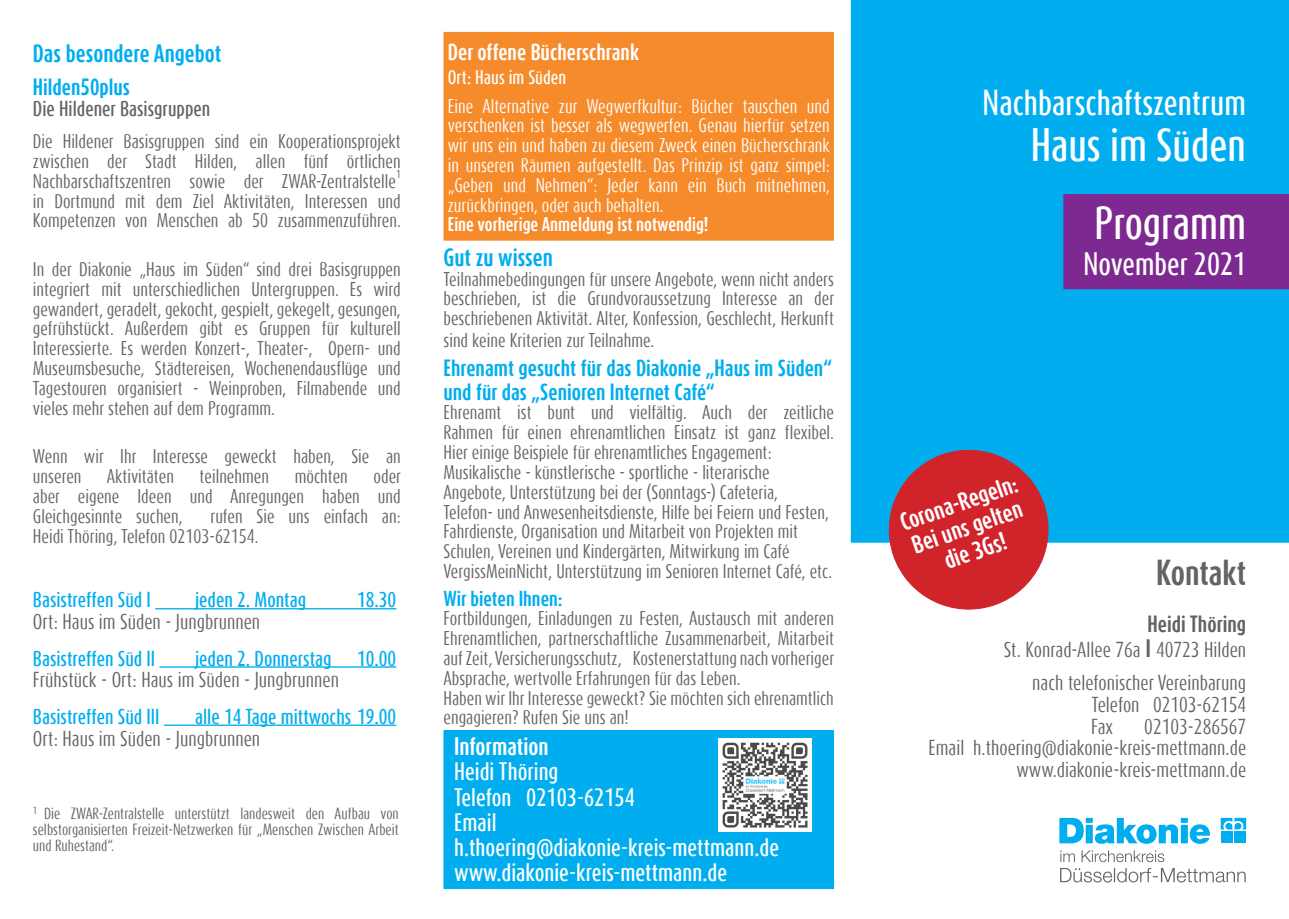
<style>
.page{position:relative;width:1289px;height:919px;background:#fff}
.page>*{position:absolute;margin:0;border:0;box-sizing:border-box;transform-origin:0 0}
.t1{font:500 39px "Dax Compact Offc";color:#fff}
.t2{font:500 30px "Dax Compact Offc";color:#fff}
.t3{font:700 30px "Dax Compact Offc";color:#636366}
.t4{font:500 27px "Dax Compact Offc";color:#fff}
.t5{font:700 21.15px/25.3px "Dax Compact Offc";color:#fff;text-align:center}
.t6{font:500 21px "Dax Compact Offc";color:#fff}
.t7{font:700 21px "Dax Compact Offc";color:#00aeef}
.t8{font:700 21px "Dax Compact Offc";color:#fff}
.t9{font:700 19.5px/23.4px "Dax Compact Offc";color:#00aeef}
.t10{font:700 19.5px "Dax Compact Offc";color:#fff}
.t11{font:700 19.5px "Dax Compact Offc";color:#636366}
.t12{font:18px "Dax Compact Offc";color:#636366}
.t13{font:500 18px "Dax Compact Offc";color:#00aeef}
.t14{font:500 18px "Dax Compact Offc";color:#636366}
.t15{font:700 18px "Dax Compact Offc";color:#00aeef}
.t16{font:16.5px/19.8px "Dax Compact Offc";color:#636366;text-align:justify}
.t17{font:16.5px/19.8px "Dax Compact Offc";color:#fff;text-align:justify}
.t18{font:700 16.5px "Dax Compact Offc";color:#fff}
.t19{font:500 16.5px "Dax Compact Offc";color:#fff}
.t20{font:13.5px/16.2px "Dax Compact Offc";color:#636366;text-align:justify}
.t21{font:9.6px "Dax Compact Offc";color:#636366}
.s1{font-weight:500;font-size:21px}
</style>
<div class="page">
<svg style="left:1060px;top:850px;width:185px;height:32px"></svg>
<svg style="left:1059px;top:817px;width:150px;height:26px"></svg>
<svg style="left:1220px;top:817px;width:26px;height:12px"></svg>
<div style="left:1220px;top:831px;width:12px;height:12px;background:#00aeef"></div>
<div style="left:1234px;top:831px;width:12px;height:12px;background:#00aeef"></div>
<div style="left:850px;top:0;width:438px;height:542px;background:#00aeef"></div>
<div style="left:1063px;top:194px;width:225px;height:95px;background:#7e2991"></div>
<hr style="left:155px;top:608px;width:241px;height:1px;background:#00aeef">
<hr style="left:159px;top:666px;width:237px;height:1px;background:#00aeef">
<hr style="left:164px;top:724px;width:232px;height:1px;background:#00aeef">
<div style="left:443px;top:729px;width:391px;height:160px;background:#00aeef;border:2px solid #00aeef"></div>
<img style="left:719px;top:738px;width:92px;height:93px">
<div style="left:443px;top:32px;width:391px;height:209px;background:#f68b2b;border:2px solid #f68b2b"></div>
<svg style="left:879px;top:440px;width:178px;height:170px;background:#ac5c6e"></svg>
<p class="t7" style="left:33px;top:40px;width:190px">Das besondere Angebot</p>
<p class="t9" style="left:33px;top:75px;width:98px">Hilden50plus</p>
<p class="t14" style="left:33px;top:97px;width:179px">Die Hildener Basisgruppen</p>
<p class="t16" style="left:33px;top:132px;width:369px">Die Hildener Basisgruppen sind ein Kooperationsprojekt zwischen der Stadt Hilden, allen fünf örtlichen Nachbarschaftszentren sowie der ZWAR-Zentralstelle</p>
<p class="t21" style="left:396px;top:167px;width:6px">1</p>
<p class="t16" style="left:33px;top:191px;width:369px">in Dortmund mit dem Ziel Aktivitäten, Interessen und<br>Kompetenzen von Menschen ab 50 zusammenzuführen.</p>
<p class="t16" style="left:33px;top:259px;width:369px">In der Diakonie „Haus im Süden“ sind drei Basisgruppen integriert mit unterschiedlichen Untergruppen. Es wird gewandert, geradelt, gekocht, gespielt, gekegelt, gesungen, gefrühstückt. Außerdem gibt es Gruppen für kulturell Interessierte. Es werden Konzert-, Theater-, Opern- und Museumsbesuche, Städtereisen, Wochenendausflüge und Tagestouren organisiert - Weinproben, Filmabende und vieles mehr stehen auf dem Programm.</p>
<p class="t16" style="left:33px;top:447px;width:369px">Wenn wir Ihr Interesse geweckt haben, Sie an unseren</p>
<p class="t16" style="left:107px;top:466px;width:69px">Aktivitäten</p>
<p class="t16" style="left:200px;top:466px;width:71px">teilnehmen</p>
<p class="t16" style="left:295px;top:466px;width:55px">möchten</p>
<p class="t16" style="left:33px;top:466px;width:369px;text-indent:340px">oder aber eigene Ideen und Anregungen haben und Gleichgesinnte suchen,</p>
<p class="t16" style="left:210px;top:506px;width:192px">rufen Sie uns einfach an:</p>
<p class="t16" style="left:33px;top:526px;width:227px">Heidi Thöring, Telefon 02103-62154.</p>
<p class="t13" style="left:33px;top:588px;width:119px">Basistreffen Süd I</p>
<p class="t13" style="left:195px;top:588px;width:113px">jeden 2. Montag</p>
<p class="t13" style="left:357px;top:588px;width:41px">18.30</p>
<p class="t12" style="left:33px;top:609px;width:229px">Ort: Haus im Süden - Jungbrunnen</p>
<p class="t13" style="left:33px;top:646px;width:124px">Basistreffen Süd II</p>
<p class="t13" style="left:195px;top:646px;width:138px">jeden 2. Donnerstag</p>
<p class="t13" style="left:357px;top:646px;width:41px">10.00</p>
<p class="t12" style="left:33px;top:668px;width:307px">Frühstück - Ort: Haus im Süden - Jungbrunnen</p>
<p class="t13" style="left:33px;top:704px;width:128px">Basistreffen Süd III</p>
<p class="t13" style="left:195px;top:704px;width:203px">alle 14 Tage mittwochs 19.00</p>
<p class="t12" style="left:33px;top:726px;width:229px">Ort: Haus im Süden - Jungbrunnen</p>
<p class="t20" style="left:33px;top:804px;width:367px"><sup>1</sup> Die ZWAR-Zentralstelle unterstützt landesweit den Aufbau von selbstorganisierten Freizeit-Netzwerken für „Menschen Zwischen Arbeit und Ruhestand“.</p>
<p class="t10" style="left:448px;top:39px;width:193px">Der offene Bücherschrank</p>
<p class="t19" style="left:448px;top:66px;width:120px">Ort: Haus im Süden</p>
<p class="t17" style="left:448px;top:96px;width:383px">Eine Alternative zur Wegwerfkultur: Bücher tauschen und verschenken ist besser als wegwerfen. Genau hierfür setzen wir uns ein und haben zu diesem Zweck einen Bücherschrank in unseren Räumen aufgestellt. Das Prinzip ist ganz simpel: „Geben und Nehmen“: Jeder kann ein Buch mitnehmen, zurückbringen, oder auch behalten.</p>
<p class="t18" style="left:448px;top:213px;width:262px">Eine vorherige Anmeldung ist notwendig!</p>
<p class="t7" style="left:443px;top:243px;width:111px">Gut zu wissen</p>
<p class="t16" style="left:443px;top:269px;width:392px">Teilnahmebedingungen für unsere Angebote, wenn nicht anders beschrieben, ist die Grundvoraussetzung Interesse an der beschriebenen Aktivität. Alter, Konfession, Geschlecht, Herkunft</p>
<p class="t16" style="left:443px;top:330px;width:212px">sind keine Kriterien zur Teilnahme.</p>
<p class="t9" style="left:443px;top:356px;width:390px">Ehrenamt gesucht für das Diakonie „Haus im Süden“ und für das „Senioren Internet Café“</p>
<p class="t16" style="left:443px;top:403px;width:392px">Ehrenamt ist bunt und vielfältig. Auch der zeitliche<br>Rahmen für einen ehrenamtlichen Einsatz ist ganz flexibel.</p>
<p class="t16" style="left:443px;top:442px;width:390px;text-align:left">Hier einige Beispiele für ehrenamtliches Engagement:<br>Musikalische - künstlerische - sportliche - literarische Angebote, Unterstützung bei der (Sonntags-) Cafeteria,<br>Telefon- und Anwesenheitsdienste, Hilfe bei Feiern und Festen, Fahrdienste, Organisation und Mitarbeit von Projekten mit Schulen, Vereinen und Kindergärten, Mitwirkung im Café VergissMeinNicht, Unterstützung im Senioren Internet Café, etc.</p>
<p class="t15" style="left:443px;top:586px;width:121px">Wir bieten Ihnen:</p>
<p class="t16" style="left:443px;top:608px;width:392px">Fortbildungen, Einladungen zu Festen, Austausch mit anderen Ehrenamtlichen, partnerschaftliche Zusammenarbeit, Mitarbeit auf Zeit, Versicherungsschutz, Kostenerstattung nach vorheriger Absprache, wertvolle Erfahrungen für das Leben.</p>
<p class="t16" style="left:443px;top:688px;width:392px">Haben wir Ihr Interesse geweckt? Sie möchten sich ehrenamtlich engagieren? Rufen Sie uns an!</p>
<p class="t8" style="left:454px;top:732px;width:96px">Information</p>
<p class="t6" style="left:454px;top:757px;width:106px">Heidi Thöring</p>
<p class="t6" style="left:454px;top:783px;width:182px">Telefon 02103-62154</p>
<p class="t6" style="left:454px;top:808px;width:44px">Email</p>
<p class="t6" style="left:454px;top:833px;width:326px">h.thoering@diakonie-kreis-mettmann.de</p>
<p class="t6" style="left:454px;top:858px;width:274px">www.diakonie-kreis-mettmann.de</p>
<p class="t2" style="left:982px;top:82px;width:265px">Nachbarschaftszentrum</p>
<p class="t1" style="left:1030px;top:119px;width:217px">Haus im Süden</p>
<p class="t1" style="left:1094px;top:197px;width:153px">Programm</p>
<p class="t4" style="left:1083px;top:246px;width:164px">November 2021</p>
<p class="t5" style="left:896px;top:510px;width:124px;rotate:-19deg">Corona-Regeln:</p>
<p class="t5" style="left:908px;top:533px;width:116px;rotate:-19deg">Bei uns gelten die 3Gs!</p>
<p class="t3" style="left:1156px;top:552px;width:91px">Kontakt</p>
<p class="t11" style="left:1147px;top:610px;width:100px">Heidi Thöring</p>
<p class="t12" style="left:1003px;top:637px;width:244px">St. Konrad-Allee 76a <span class="s1">I</span> 40723 Hilden</p>
<p class="t12" style="left:1032px;top:671px;width:215px">nach telefonischer Vereinbarung</p>
<p class="t12" style="left:1091px;top:692px;width:156px">Telefon 02103-62154</p>
<p class="t12" style="left:1091px;top:714px;width:23px">Fax</p>
<p class="t12" style="left:1144px;top:714px;width:103px">02103-286567</p>
<p class="t12" style="left:928px;top:735px;width:319px">Email h.thoering@diakonie-kreis-mettmann.de</p>
<p class="t12" style="left:1016px;top:757px;width:231px">www.diakonie-kreis-mettmann.de</p>
</div>
